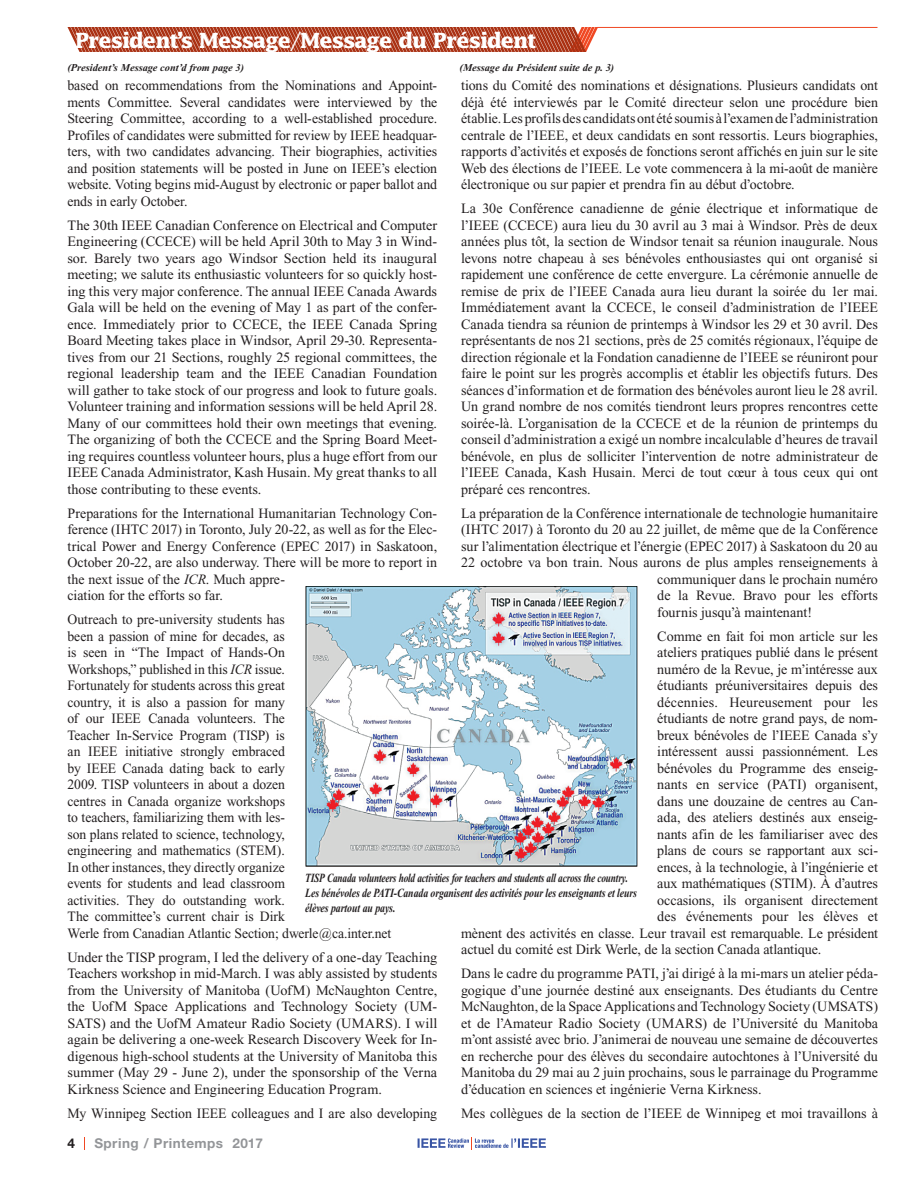
<style>
.page{position:relative;width:918px;height:1188px;background:#fff}
.page>*{position:absolute;margin:0;border:0;box-sizing:border-box;transform-origin:0 0}
.t1{font:700 21px "Lucida";letter-spacing:-.055em;color:#fff}
.t2{font:14.25px/16.5px "Times New Roman";letter-spacing:-.005em;color:#231f20;text-align:justify}
.t3{font:14.25px/16.5px "Times New Roman";letter-spacing:-.005em;color:#231f20;scale:.96 1}
.t4{font:700 13.5px "Helvetica Neue CE";letter-spacing:.03em;color:#939598}
.t5{font:700 13.5px "Helvetica Neue CE";color:#231f20}
.t6{font:italic 700 12.45px/15px "Times New Roman";letter-spacing:-.02em;color:#231f20;scale:.75 1}
.t7{font:italic 700 10.5px "Times New Roman";color:#231f20}
.s1{font-weight:400}
.s2{font-style:italic}
</style>
<div class="page">
<svg style="left:84px;top:1137px;width:1px;height:12px"></svg>
<svg style="left:418px;top:1137px;width:128px;height:12px"></svg>
<svg style="left:68px;top:27px;width:530px;height:25px;background:#b74f35"></svg>
<hr style="left:597px;top:27px;width:281px;height:1px;background:#f04823">
<img style="left:305px;top:586px;width:332px;height:281px">
<h1 class="t1" style="left:75px;top:31px;width:463px">President’s Message<span class="s1">/</span>Message du Président</h1>
<p class="t2" style="left:461px;top:78px;width:418px">tions du Comité des nominations et désignations. Plusieurs candidats ont déjà été interviewés par le Comité directeur selon une procédure bien établie. Les profils des candidats ont été soumis à l’examen de l’administration centrale de l’IEEE, et deux candidats en sont ressortis. Leurs biographies, rapports d’activités et exposés de fonctions seront affichés en juin sur le site Web des élections de l’IEEE. Le vote commencera à la mi-août de manière électronique ou sur papier et prendra fin au début d’octobre.</p>
<p class="t2" style="left:461px;top:202px;width:418px">La 30e Conférence canadienne de génie électrique et informatique de l’IEEE (CCECE) aura lieu du 30 avril au 3 mai à Windsor. Près de deux années plus tôt, la section de Windsor tenait sa réunion inaugurale. Nous levons notre chapeau à ses bénévoles enthousiastes qui ont organisé si rapidement une conférence de cette envergure. La cérémonie annuelle de remise de prix de l’IEEE Canada aura lieu durant la soirée du 1er mai.<br>Immédiatement avant la CCECE, le conseil d’administration de l’IEEE Canada tiendra sa réunion de printemps à Windsor les 29 et 30 avril. Des représentants de nos 21 sections, près de 25 comités régionaux, l’équipe de direction régionale et la Fondation canadienne de l’IEEE se réuniront pour faire le point sur les progrès accomplis et établir les objectifs futurs. Des séances d’information et de formation des bénévoles auront lieu le 28 avril.<br>Un grand nombre de nos comités tiendront leurs propres rencontres cette soirée-là. L’organisation de la CCECE et de la réunion de printemps du conseil d’administration a exigé un nombre incalculable d’heures de travail bénévole, en plus de solliciter l’intervention de notre administrateur de l’IEEE Canada, Kash Husain. Merci de tout cœur à tous ceux qui ont préparé ces rencontres.</p>
<p class="t2" style="left:461px;top:506px;width:418px">La préparation de la Conférence internationale de technologie humanitaire</p>
<p class="t2" style="left:461px;top:523px;width:418px">(IHTC 2017) à Toronto du 20 au 22 juillet, de même que de la Conférence</p>
<p class="t2" style="left:461px;top:539px;width:418px">sur l’alimentation électrique et l’énergie (EPEC 2017) à Saskatoon du 20 au</p>
<p class="t2" style="left:461px;top:556px;width:418px">22 octobre va bon train. Nous aurons de plus amples renseignements à</p>
<p class="t2" style="left:657px;top:572px;width:222px">communiquer dans le prochain numéro</p>
<p class="t2" style="left:657px;top:589px;width:222px">de la Revue. Bravo pour les efforts</p>
<p class="t2" style="left:657px;top:605px;width:156px">fournis jusqu’à maintenant!</p>
<p class="t2" style="left:657px;top:629px;width:222px">Comme en fait foi mon article sur les</p>
<p class="t2" style="left:657px;top:646px;width:222px">ateliers pratiques publié dans le présent</p>
<p class="t2" style="left:657px;top:662px;width:222px">numéro de la Revue, je m’intéresse aux</p>
<p class="t2" style="left:657px;top:679px;width:222px">étudiants préuniversitaires depuis des</p>
<p class="t2" style="left:657px;top:695px;width:222px">décennies. Heureusement pour les</p>
<p class="t2" style="left:657px;top:712px;width:222px">étudiants de notre grand pays, de nom-</p>
<p class="t2" style="left:657px;top:728px;width:222px">breux bénévoles de l’IEEE Canada s’y</p>
<p class="t2" style="left:657px;top:745px;width:222px">intéressent aussi passionnément. Les</p>
<p class="t2" style="left:657px;top:761px;width:222px">bénévoles du Programme des enseig-</p>
<p class="t2" style="left:657px;top:778px;width:222px">nants en service (PATI) organisent,</p>
<p class="t2" style="left:657px;top:794px;width:222px">dans une douzaine de centres au Can-</p>
<p class="t2" style="left:657px;top:811px;width:222px">ada, des ateliers destinés aux enseig-</p>
<p class="t2" style="left:657px;top:827px;width:222px">nants afin de les familiariser avec des</p>
<p class="t2" style="left:657px;top:844px;width:222px">plans de cours se rapportant aux sci-</p>
<p class="t2" style="left:657px;top:860px;width:222px">ences, à la technologie, à l’ingénierie et</p>
<p class="t2" style="left:657px;top:877px;width:222px">aux mathématiques (STIM). À d’autres</p>
<p class="t2" style="left:657px;top:893px;width:222px">occasions, ils organisent directement</p>
<p class="t2" style="left:657px;top:910px;width:222px">des événements pour les élèves et</p>
<p class="t2" style="left:461px;top:926px;width:418px">mènent des activités en classe. Leur travail est remarquable. Le président</p>
<p class="t2" style="left:461px;top:943px;width:362px">actuel du comité est Dirk Werle, de la section Canada atlantique.</p>
<p class="t2" style="left:461px;top:967px;width:418px">Dans le cadre du programme PATI, j’ai dirigé à la mi-mars un atelier péda&shy;gogique d’une journée destiné aux enseignants. Des étudiants du Centre McNaughton, de la Space Applications and Technology Society (UMSATS) et de l’Amateur Radio Society (UMARS) de l’Université du Manitoba m’ont assisté avec brio. J’animerai de nouveau une semaine de découvertes en recherche pour des élèves du secondaire autochtones à l’Université du Manitoba du 29 mai au 2 juin prochains, sous le parrainage du Programme d’éducation en sciences et ingénierie Verna Kirkness.</p>
<p class="t2" style="left:461px;top:1106px;width:418px">Mes collègues de la section de l’IEEE de Winnipeg et moi travaillons à</p>
<p class="t7" style="left:68px;top:64px;width:178px">(President’s Message cont’d from page 3)</p>
<p class="t7" style="left:460px;top:64px;width:156px">(Message du Président suite de p. 3)</p>
<p class="t2" style="left:68px;top:78px;width:371px">based on recommendations from the Nominations and Appoint&shy;ments Committee. Several candidates were interviewed by the Steering Committee, according to a well-established procedure.<br>Profiles of candidates were submitted for review by IEEE headquar&shy;ters, with two candidates advancing. Their biographies, activities and position statements will be posted in June on IEEE’s election website. Voting begins mid-August by electronic or paper ballot and ends in early October.</p>
<p class="t2" style="left:68px;top:218px;width:371px">The 30th IEEE Canadian Conference on Electrical and Computer Engineering (CCECE) will be held April 30th to May 3 in Wind&shy;sor. Barely two years ago Windsor Section held its inaugural meeting; we salute its enthusiastic volunteers for so quickly host&shy;ing this very major conference. The annual IEEE Canada Awards Gala will be held on the evening of May 1 as part of the confer&shy;ence. Immediately prior to CCECE, the IEEE Canada Spring Board Meeting takes place in Windsor, April 29-30. Representa&shy;tives from our 21 Sections, roughly 25 regional committees, the regional leadership team and the IEEE Canadian Foundation will gather to take stock of our progress and look to future goals.<br>Volunteer training and information sessions will be held April 28.<br>Many of our committees hold their own meetings that evening.<br>The organizing of both the CCECE and the Spring Board Meet&shy;ing requires countless volunteer hours, plus a huge effort from our IEEE Canada Administrator, Kash Husain. My great thanks to all those contributing to these events.</p>
<p class="t2" style="left:68px;top:506px;width:371px;text-align:left">Preparations for the International Humanitarian Technology Con&shy;ference (IHTC 2017) in Toronto, July 20-22, as well as for the Elec&shy;trical Power and Energy Conference (EPEC 2017) in Saskatoon, October 20-22, are also underway. There will be more to report in the next issue of the <span class="s2">ICR</span>. Much appre-<br>ciation for the efforts so far.</p>
<p class="t3" style="left:68px;top:613px;width:339px">Outreach to pre-university students has<br>been a passion of mine for decades, as<br>is seen in “The Impact of Hands-On<br>Workshops,” published in this <span class="s2">ICR</span> issue.<br>Fortunately for students across this great<br>country, it is also a passion for many<br>of our IEEE Canada volunteers. The<br>Teacher In-Service Program (TISP) is<br>an IEEE initiative strongly embraced<br>by IEEE Canada dating back to early<br>2009. TISP volunteers in about a dozen<br>centres in Canada organize workshops<br>to teachers, familiarizing them with les-<br>son plans related to science, technology,<br>engineering and mathematics (STEM).<br>In other instances, they directly organize<br>events for students and lead classroom<br>activities. They do outstanding work.<br>The committee’s current chair is Dirk<br>Werle from Canadian Atlantic Section; dwerle@ca.inter.net</p>
<p class="t2" style="left:68px;top:950px;width:371px">Under the TISP program, I led the delivery of a one-day Teaching Teachers workshop in mid-March. I was ably assisted by students from the University of Manitoba (UofM) McNaughton Centre, the UofM Space Applications and Technology Society (UM-SATS) and the UofM Amateur Radio Society (UMARS). I will again be delivering a one-week Research Discovery Week for In&shy;digenous high-school students at the University of Manitoba this summer (May 29 - June 2), under the sponsorship of the Verna Kirkness Science and Engineering Education Program.</p>
<p class="t2" style="left:68px;top:1106px;width:371px">My Winnipeg Section IEEE colleagues and I are also developing</p>
<p class="t6" style="left:305px;top:872px;width:444px">TISP Canada volunteers hold activities for teachers and students all across the country.<br>Les bénévoles de PATI-Canada organisent des activités pour les enseignants et leurs élèves partout au pays.</p>
<p class="t5" style="left:68px;top:1138px;width:9px">4</p>
<p class="t4" style="left:94px;top:1138px;width:170px">Spring / Printemps 2017</p>
</div>
